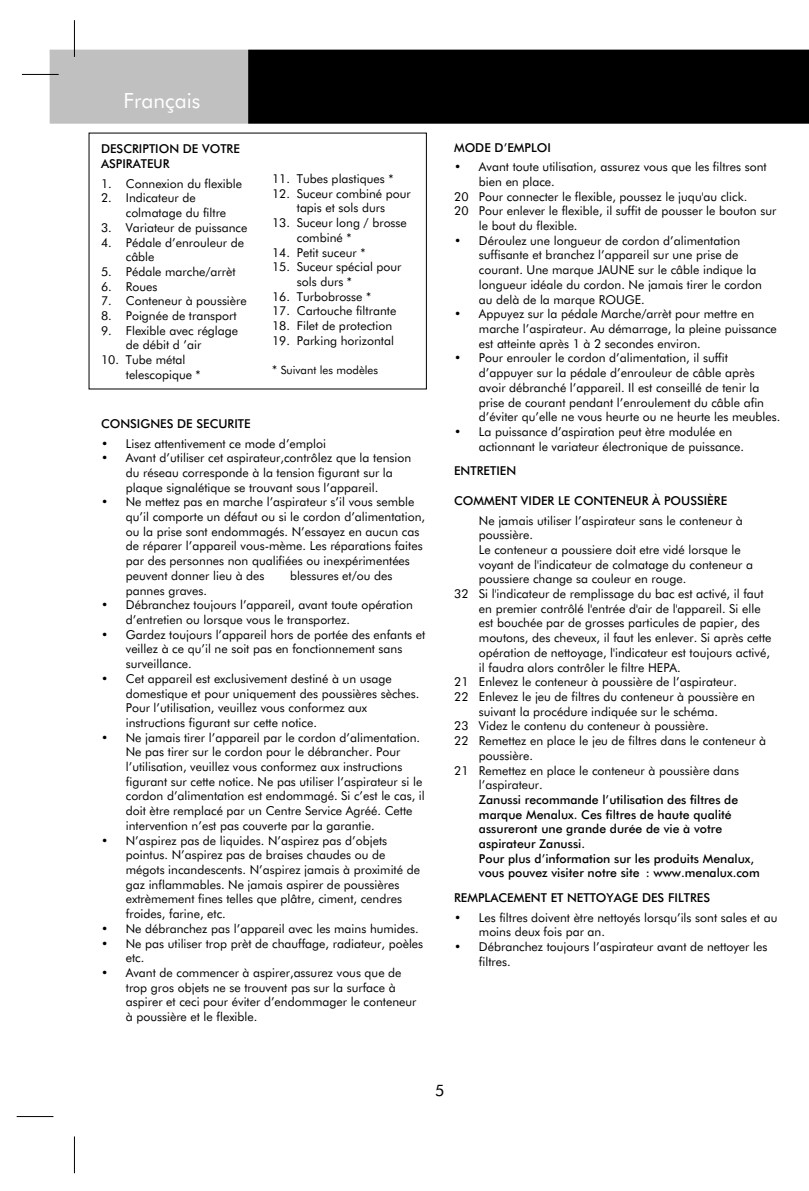
<style>
.page{position:relative;width:809px;height:1191px;background:#fff}
.page>*{position:absolute;margin:0;border:0;box-sizing:border-box;transform-origin:0 0}
.t1{font:21px "Futura Bk HU Book";letter-spacing:-.01em;color:#fff}
.t2{font:15.75px "Futura Bk HU Book";color:#000}
.t3{font:12.25px/14.7px "Futura Bk HU Book";color:#000}
.t4{font:12.25px/14.7px "Futura Med HU Medium";color:#000}
.t5{font:12.25px "Futura Bk HU Book";letter-spacing:-.035em;color:#000}
.t6{font:12.25px "Futura Bk HU Book";letter-spacing:-.055em;color:#000}
.t7{font:12.25px "Futura Bk HU Book";letter-spacing:-.03em;color:#000}
.t8{font:12.25px "Futura Bk HU Book";letter-spacing:.135em;color:#000}
.t9{font:12.25px "Futura Med HU Medium";letter-spacing:-.025em;color:#000}
.t10{font:11.38px "Futura Bk HU Book";color:#000}
.s1{font-size:12.25px}
</style>
<div class="page">
<div style="left:50px;top:50px;width:198px;height:74px;background:#c0c0c0"></div>
<div style="left:248px;top:50px;width:561px;height:74px;background:#000"></div>
<hr style="left:74px;top:1136px;width:1px;height:37px;background:#000">
<hr style="left:17px;top:1116px;width:36px;height:1px;background:#000">
<hr style="left:22px;top:74px;width:37px;height:1px;background:#000">
<hr style="left:74px;top:20px;width:1px;height:37px;background:#000">
<h1 class="t1" style="left:124px;top:92px;width:75px">Français</h1>
<p class="t4" style="left:101px;top:142px;width:140px">D ESCRIPTIO N D E VO TRE<br>ASPIRATEUR</p>
<p class="t3" style="left:101px;top:177px;width:144px">1. Conne xion du fle xible</p>
<p class="t3" style="left:126px;top:192px;width:99px;text-indent:-25px">2. Indicate ur de<br>colm atage du filtre</p>
<p class="t3" style="left:101px;top:221px;width:145px">3. Variate ur de puis s ance</p>
<p class="t3" style="left:126px;top:236px;width:117px;text-indent:-25px">4. Pédale d’e nroule ur de câble</p>
<p class="t7" style="left:101px;top:266px;width:140px">5. Pédale m arch e /arrèt</p>
<p class="t3" style="left:101px;top:280px;width:56px">6. Roue s</p>
<p class="t3" style="left:101px;top:295px;width:145px">7. Conte ne ur à pous s ière</p>
<p class="t3" style="left:101px;top:309px;width:141px">8. Poignée de trans port</p>
<p class="t3" style="left:101px;top:324px;width:136px">9 . Fle xible ave c réglage</p>
<p class="t3" style="left:126px;top:339px;width:78px">de déb itd ’air</p>
<p class="t3" style="left:126px;top:353px;width:81px;text-indent:-25px">10. Tub e m étal<br>te le scopiq ue *</p>
<p class="t3" style="left:272px;top:172px;width:128px">11. Tube s plastiq ue s *</p>
<p class="t3" style="left:272px;top:187px;width:141px;text-align:center">12. Suce ur com b iné pour tapis e ts ols durs</p>
<p class="t3" style="left:297px;top:216px;width:109px;text-indent:-25px">13. Suce ur long /brosse com b iné *</p>
<p class="t3" style="left:272px;top:246px;width:100px">14. Pe titsuce ur *</p>
<p class="t3" style="left:297px;top:260px;width:107px;text-indent:-25px">15. Suce ur s pécialpour sols durs *</p>
<p class="t3" style="left:272px;top:290px;width:106px">16. Turbobrosse *</p>
<p class="t5" style="left:272px;top:306px;width:123px">17. Cartouch e filtrante</p>
<p class="t3" style="left:272px;top:319px;width:131px">18. File tde prote ction<br>19 . Park ing h orizontal</p>
<p class="t10" style="left:272px;top:365px;width:106px"><span class="s1">*</span>Suivantle s m odèle s</p>
<p class="t4" style="left:101px;top:417px;width:151px">CO NSIGNES D E SECURITE</p>
<p class="t3" style="left:101px;top:437px;width:227px">• Lis e z atte ntive m e ntce m ode d’e m ploi</p>
<p class="t3" style="left:101px;top:451px;width:312px;text-align:center">• Avantd’utilis e r ce tas pirate ur,contrôle z q ue la te ns ion du rés e au corre s ponde à la te ns ion figurants ur la<br>plaq ue s ignalétiq ue s e trouvants ous l’appare il.</p>
<p class="t3" style="left:126px;top:496px;width:302px;text-indent:-25px">• Ne m e tte z pas e n m arch e l’aspirate ur s’ilvous se m ble<br>q u’ilcom porte un défautou s i le cordon d’alim e ntation, ou la pris e s onte ndom m agés . N’e s s aye z e n aucun cas de répare r l’appare ilvous -m èm e . Le s réparations faite s par de s pe rs onne s non q ualifiée s ou ine xpérim e ntée s<br>pe uve ntdonne r lie u à de s</p>
<p class="t8" style="left:290px;top:570px;width:102px">blessures et/ou des</p>
<p class="t3" style="left:126px;top:584px;width:84px">panne s grave s .</p>
<p class="t3" style="left:126px;top:598px;width:289px;text-indent:-25px">• D éb ranch e z toujours l’appare il, avanttoute opération d’e ntre tie n ou lorsq ue vous le trans porte z.</p>
<p class="t3" style="left:126px;top:628px;width:304px;text-indent:-25px">• Garde z toujours l’appare ilh ors de portée de s e nfants e t ve ille z à ce q u’ilne s oitpas e n fonctionne m e nts ans<br>s urve illance .</p>
<p class="t3" style="left:126px;top:672px;width:296px;text-indent:-25px">• Ce tappare ile s te xclus ive m e ntde s tiné à un us age<br>dom e stiq ue e tpour uniq ue m e ntde s poussière s sèch e s.<br>Pour l’utilis ation, ve uille z vous conform e z aux<br>ins tructions figurants ur ce tte notice .</p>
<p class="t3" style="left:126px;top:731px;width:308px;text-indent:-25px">• Ne jam ais tire r l’appare ilpar le cordon d’alim e ntation.<br>Ne pas tire r s ur le cordon pour le déb ranch e r. Pour l’utilis ation, ve uille z vous conform e z aux ins tructions figurants ur ce tte notice . Ne pas utilis e r l’as pirate ur s i le cordon d’alim e ntation e s te ndom m agé. Si c’e s tle cas, il doitètre re m placé par un Ce ntre Se rvice Agréé. Ce tte<br>inte rve ntion n’e s tpas couve rte par la garantie .</p>
<p class="t3" style="left:126px;top:834px;width:293px;text-indent:-25px">• N’as pire z pas de liq uide s . N’as pire z pas d’obje ts pointus. N’aspire z pas de braise s ch aude s ou de<br>m égots incande s ce nts . N’as pire z jam ais à proxim ité de gaz inflam m able s . Ne jam ais as pire r de pous s ière s<br>e xtrèm e m e ntfine s te lle s q ue plâtre , cim e nt, ce ndre s froide s, farine , e tc.</p>
<p class="t3" style="left:101px;top:922px;width:321px">• Ne déb ranch e z pas l’appare ilave c le s m ains h um ide s .</p>
<p class="t3" style="left:126px;top:937px;width:297px;text-indent:-25px">• Ne pas utilis e r trop prètde ch auffage , radiate ur, poèle s e tc.</p>
<p class="t3" style="left:126px;top:966px;width:293px;text-indent:-25px">• Avantde com m e nce r à aspire r,assure z vous q ue de trop gros obje ts ne s e trouve ntpas s ur la s urface à<br>as pire r e tce ci pour évite r d’e ndom m age r le conte ne ur à pous s ière e tle fle xible .</p>
<p class="t4" style="left:454px;top:141px;width:100px">MO D E D ’EMPLO I</p>
<p class="t3" style="left:454px;top:161px;width:318px">• Avanttoute utilis ation, as s ure z vous q ue le s filtre s s ont</p>
<p class="t3" style="left:479px;top:175px;width:79px">bien en place.</p>
<p class="t3" style="left:454px;top:190px;width:296px">20 Pour conne cte r le fle xible , pous s e z le juq u'au click .</p>
<p class="t3" style="left:454px;top:205px;width:324px">20 Pour e nle ve r le fle xible , ilsuffitde pousse r le bouton sur</p>
<p class="t3" style="left:479px;top:219px;width:102px">le boutdu fle xible .</p>
<p class="t3" style="left:479px;top:234px;width:285px;text-indent:-25px">• D éroule z une longue ur de cordon d’alim e ntation<br>s uffis ante e tb ranch e z l’appare ils ur une pris e de courant. Une m arq ue JAUNE sur le câble indiq ue la longue ur idéale du cordon. Ne jam ais tire r le cordon au de là de la m arq ue RO UGE.</p>
<p class="t3" style="left:479px;top:308px;width:297px;text-indent:-25px">• Appuye z s ur la pédale March e /arrètpour m e ttre e n<br>m arch e l’as pirate ur. Au dém arrage , la ple ine puis s ance e s tatte inte après 1 à 2 s e conde s e nviron.</p>
<p class="t3" style="left:479px;top:352px;width:304px;text-indent:-25px">• Pour e nroule r le cordon d’alim e ntation, ils uffit<br>d’appuye r s ur la pédale d’e nroule ur de câble après avoir déb ranch é l’appare il. Ile s tcons e illé de te nir la<br>pris e de courantpe ndantl’e nroule m e ntdu câble afin d’évite r q u’e lle ne vous h e urte ou ne h e urte le s m e uble s.</p>
<p class="t3" style="left:479px;top:425px;width:268px;text-indent:-25px">• La puis s ance d’as piration pe utètre m odulée e n actionnantle variate ur éle ctroniq ue de puis s ance .</p>
<p class="t9" style="left:454px;top:465px;width:64px">ENTRETIEN</p>
<p class="t4" style="left:454px;top:494px;width:274px">CO MMENTVID ER LE CO NTENEUR À PO USSIÈRE</p>
<p class="t3" style="left:479px;top:514px;width:265px">Ne jam ais utilis e r l’as pirate ur s ans le conte ne ur à</p>
<p class="t3" style="left:479px;top:528px;width:57px">pous s ière .</p>
<p class="t3" style="left:479px;top:543px;width:264px">Le conte ne ur a pous s ie re doite tre vidé lorsq ue le</p>
<p class="t3" style="left:479px;top:558px;width:276px">voyantde l'indicate ur de colm atage du conte ne ur a</p>
<p class="t3" style="left:479px;top:572px;width:210px">poussie re ch ange sa coule ur e n rouge .</p>
<p class="t3" style="left:454px;top:587px;width:315px">32 Si l'indicate ur de re m plis s age du bac e s tactivé, ilfaut</p>
<p class="t3" style="left:479px;top:602px;width:284px">e n pre m ie r contrôlé l'e ntrée d'air de l'appare il. Si e lle</p>
<p class="t3" style="left:479px;top:617px;width:280px">e stbouch ée par de grosse s particule s de papie r, de s</p>
<p class="t3" style="left:479px;top:631px;width:291px">m outons, de s ch e ve ux, ilfautle s e nle ve r. Si après ce tte</p>
<p class="t3" style="left:479px;top:646px;width:293px">opération de ne ttoyage , l'indicate ur e s ttoujours activé,</p>
<p class="t6" style="left:479px;top:662px;width:205px">ilfaudra alors contrôle r le filtre H EPA.</p>
<p class="t3" style="left:454px;top:675px;width:286px">21 Enle ve z le conte ne ur à pous s ière de l’as pirate ur.</p>
<p class="t3" style="left:454px;top:690px;width:302px">22 Enle ve z le je u de filtre s du conte ne ur à poussière e n</p>
<p class="t3" style="left:479px;top:705px;width:242px">s uivantla procédure indiq uée s ur le s ch ém a.</p>
<p class="t3" style="left:454px;top:719px;width:257px">23 Vide z le conte nu du conte ne ur à pous s ière .</p>
<p class="t5" style="left:454px;top:735px;width:313px">22 Re m e tte z e n place le je u de filtre s dans le conte ne ur à</p>
<p class="t3" style="left:479px;top:749px;width:57px">pous s ière .</p>
<p class="t3" style="left:454px;top:764px;width:285px">21 Re m e tte z e n place le conte ne ur à pous s ière dans</p>
<p class="t3" style="left:479px;top:778px;width:67px">l’as pirate ur.</p>
<p class="t4" style="left:479px;top:793px;width:279px">Z anussi re com m ande l’utilisation de s filtre s de<br>m arq ue Me nalux. Ce s filtre s de h aute q ualité<br>ass ure rontune grande durée de vie à votre aspirate ur Z anussi.<br>Pour plus d’inform ation s ur le s produits Me nalux, vous pouve z visite r notre site : w w w .m e nalux.com</p>
<p class="t4" style="left:454px;top:891px;width:257px">REMPLACEMENTETNETTO YAGE D ES FILTRES</p>
<p class="t3" style="left:479px;top:911px;width:299px;text-indent:-25px">• Le s filtre s doive ntètre ne ttoyés lorsq u’ils s onts ale s e tau m oins de ux fois par an.</p>
<p class="t3" style="left:479px;top:940px;width:288px;text-indent:-25px">• D éb ranch e z toujours l’as pirate ur avantde ne ttoye r le s filtre s .</p>
<p class="t2" style="left:435px;top:1084px;width:11px">5</p>
</div>
